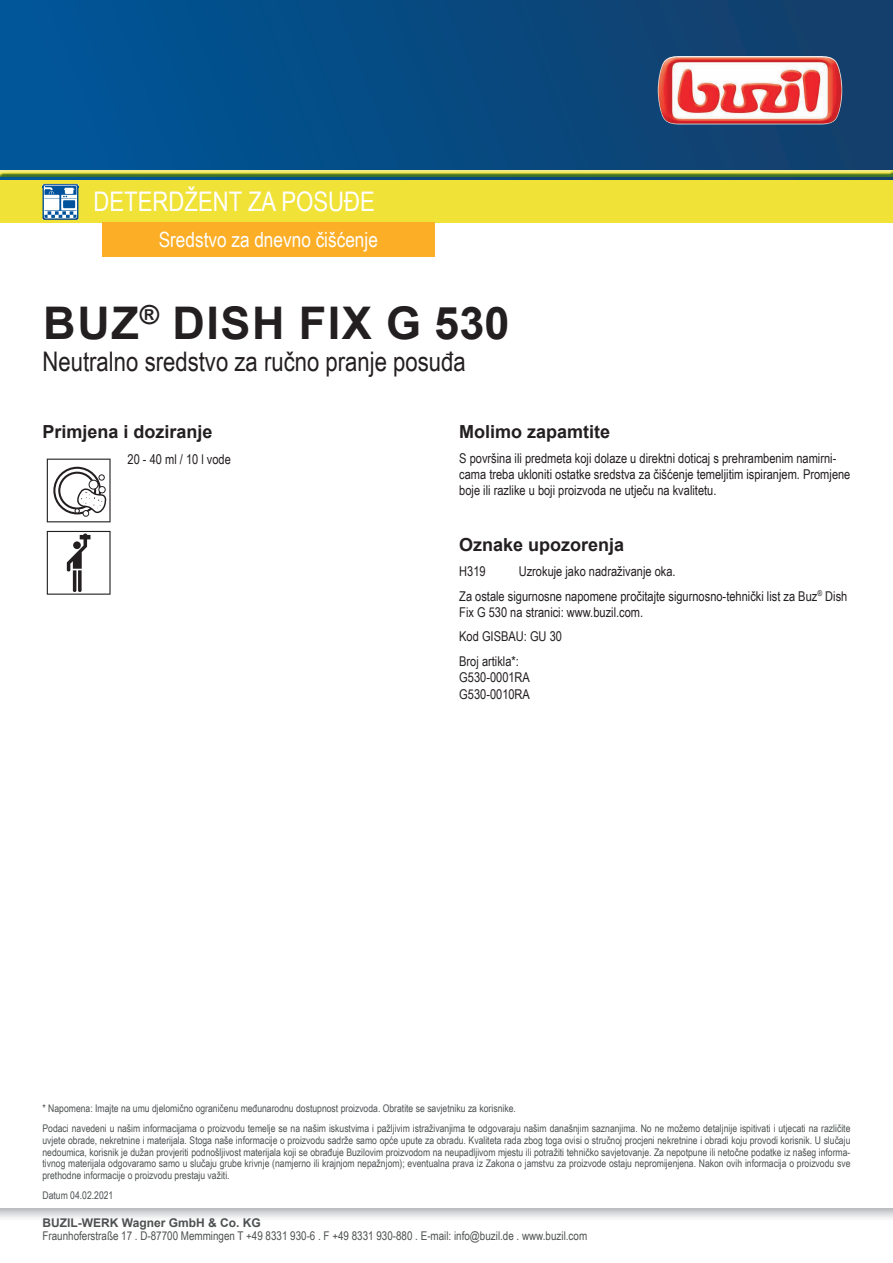
<style>
.page{position:relative;width:893px;height:1263px;background:#fff}
.page>*{position:absolute;margin:0;border:0;box-sizing:border-box;transform-origin:0 0}
.t1{font:700 45px "Arial";letter-spacing:.035em;color:#231f20}
.t2{font:27px "Arial Narrow";color:#231f20}
.t3{font:27px "Arial Narrow";color:#fff}
.t4{font:21px "Arial Narrow";color:#fff}
.t5{font:700 18px "Arial";color:#231f20}
.t6{font:13.5px/16.2px "Arial Narrow";color:#231f20}
.t7{font:12px "Arial Narrow";color:#4e5151}
.t8{font:700 12px "Arial";color:#4e5151}
.t9{font:10.5px/11.7px "Arial Narrow";color:#4d5152}
</style>
<div class="page">
<svg style="left:0;top:1209px;width:893px;height:9px;background:#d9dadc"></svg>
<svg style="left:47px;top:459px;width:64px;height:63px"></svg>
<svg style="left:47px;top:531px;width:64px;height:64px"></svg>
<div style="left:0;top:0;width:893px;height:180px;background:linear-gradient(to right,#00569a,#143e69)"></div>
<img style="left:658px;top:56px;width:184px;height:68px">
<hr style="left:0;top:0;width:1px;height:180px;background:#015599">
<div style="left:0;top:169px;width:893px;height:8px;background:#015599;opacity:.75"></div>
<div style="left:0;top:180px;width:893px;height:43px;background:#f1e238"></div>
<img style="left:43px;top:184px;width:35px;height:36px">
<svg style="left:44px;top:185px;width:35px;height:33px"></svg>
<div style="left:102px;top:223px;width:333px;height:34px;background:#fbae26"></div>
<h2 class="t3" style="left:94px;top:182px;width:283px">DETERDŽENT ZA POSUĐE</h2>
<h3 class="t4" style="left:159px;top:225px;width:221px">Sredstvo za dnevno čišćenje</h3>
<h1 class="t1" style="left:43px;top:291px;width:468px">BUZ<sup>®</sup> DISH FIX G 530</h1>
<h2 class="t2" style="left:43px;top:342px;width:425px">Neutralno sredstvo za ručno pranje posuđa</h2>
<h3 class="t5" style="left:43px;top:419px;width:172px">Primjena i doziranje</h3>
<p class="t6" style="left:128px;top:451px;width:105px">20 - 40 ml / 10 l vode</p>
<h3 class="t5" style="left:459px;top:419px;width:153px">Molimo zapamtite</h3>
<p class="t6" style="left:459px;top:450px;width:393px">S površina ili predmeta koji dolaze u direktni doticaj s prehrambenim namirni&shy;cama treba ukloniti ostatke sredstva za čišćenje temeljitim ispiranjem. Promjene boje ili razlike u boji proizvoda ne utječu na kvalitetu.</p>
<h3 class="t5" style="left:459px;top:532px;width:167px">Oznake upozorenja</h3>
<p class="t6" style="left:459px;top:562px;width:28px">H319</p>
<p class="t6" style="left:459px;top:558px;width:390px;line-height:24.8px;text-indent:60px">Uzrokuje jako nadraživanje oka.<br>Za ostale sigurnosne napomene pročitajte sigurnosno-tehnički list za Buz<sup>®</sup> Dish</p>
<p class="t6" style="left:459px;top:599px;width:185px;line-height:24.8px">Fix G 530 na stranici: www.buzil.com.<br>Kod GISBAU: GU 30<br>Broj artikla*:</p>
<p class="t6" style="left:459px;top:669px;width:72px">G530-0001RA<br>G530-0010RA</p>
<p class="t9" style="left:43px;top:1098px;width:809px;line-height:20.2px">* Napomena: Imajte na umu djelomično ograničenu međunarodnu dostupnost proizvoda. Obratite se savjetniku za korisnike.<br>Podaci navedeni u našim informacijama o proizvodu temelje se na našim iskustvima i pažljivim istraživanjima te odgovaraju našim današnjim saznanjima. No ne možemo detaljnije ispitivati i utjecati na različite</p>
<p class="t9" style="left:43px;top:1134px;width:809px;text-align:justify">uvjete obrade, nekretnine i materijala. Stoga naše informacije o proizvodu sadrže samo opće upute za obradu. Kvaliteta rada zbog toga ovisi o stručnoj procjeni nekretnine i obradi koju provodi korisnik. U slučaju nedoumica, korisnik je dužan provjeriti podnošljivost materijala koji se obrađuje Buzilovim proizvodom na neupadljivom mjestu ili potražiti tehničko savjetovanje. Za nepotpune ili netočne podatke iz našeg informa&shy;tivnog materijala odgovaramo samo u slučaju grube krivnje (namjerno ili krajnjom nepažnjom); eventualna prava iz Zakona o jamstvu za proizvode ostaju nepromijenjena. Nakon ovih informacija o proizvodu sve prethodne informacije o proizvodu prestaju važiti.</p>
<p class="t9" style="left:43px;top:1189px;width:72px">Datum 04.02.2021</p>
<p class="t8" style="left:43px;top:1214px;width:220px">BUZIL-WERK Wagner GmbH &amp; Co. KG</p>
<p class="t7" style="left:43px;top:1227px;width:546px">Fraunhoferstraße 17 . D-87700 Memmingen T +49 8331 930-6 . F +49 8331 930-880 . E-mail: info@buzil.de . www.buzil.com</p>
</div>
